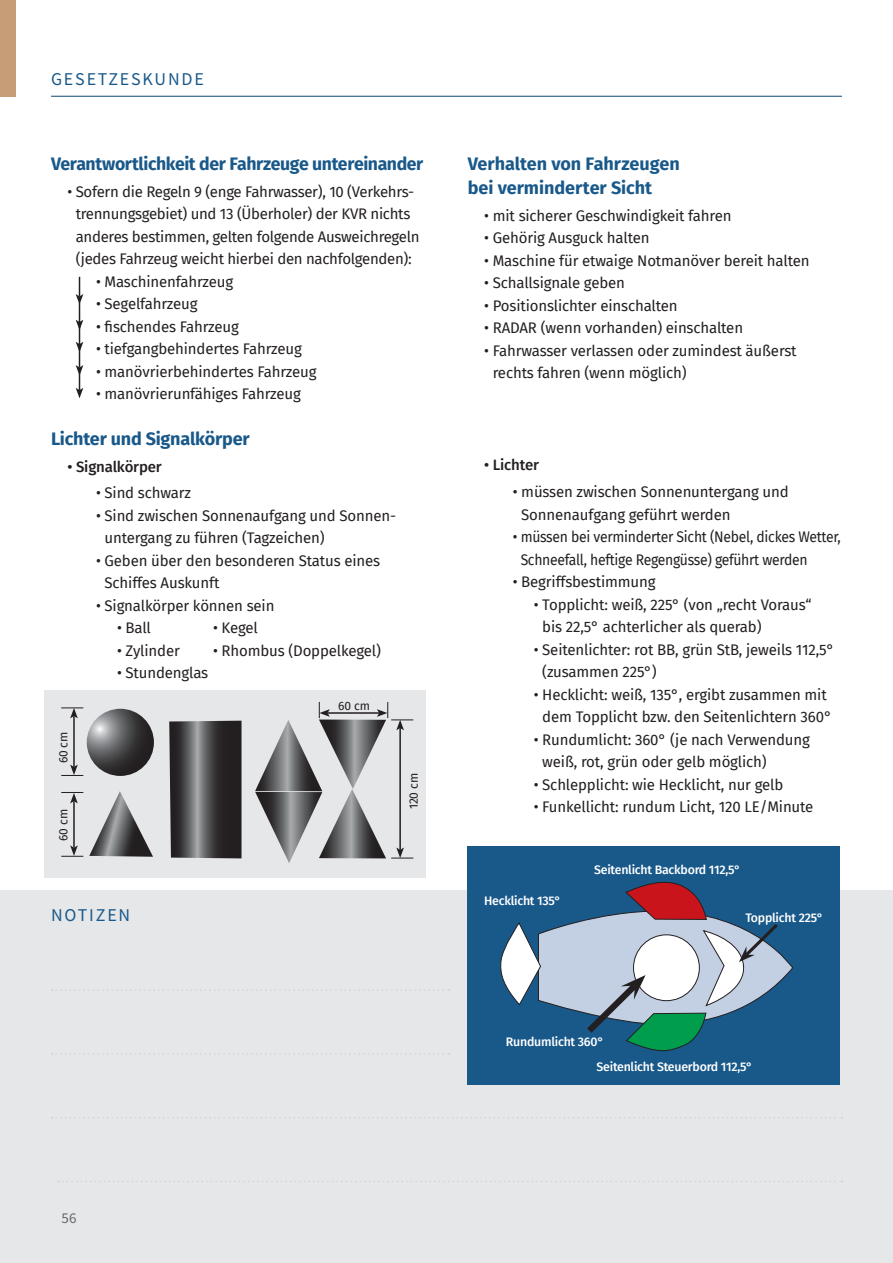
<style>
.page{position:relative;width:893px;height:1263px;background:#fff}
.page>*{position:absolute;margin:0;border:0;box-sizing:border-box;transform-origin:0 0}
.Utertitel_titel{font:700 18px/24px "Fira Sans";letter-spacing:-.015em;color:#19598a}
.t1{font:18px "Source Sans Pro";letter-spacing:.1em;color:#19598a}
.Grundtext{font:15px/22.5px "Fira Sans";letter-spacing:-.01em;color:#231f20}
.Grundtext-2{font:15px/22.5px "Fira Sans";letter-spacing:-.01em;color:#231f20;scale:.96 1}
._1_einzug{font:500 15px "Fira Sans";letter-spacing:-.01em;color:#231f20}
.t2{font:15px "Source Sans Pro";color:#69696c}
.Vorspann{font:500 12.3px "Fira Sans";letter-spacing:-.02em;color:#fff}
._1_einzug-2{font:12px "Fira Sans";letter-spacing:-.01em;color:#231f20}
</style>
<div class="page">
<div style="left:44px;top:690px;width:381px;height:188px;background:#e6e7e9"></div>
<div style="left:0;top:891px;width:893px;height:372px;background:#e6e7e9"></div>
<svg style="left:58px;top:1181px;width:784px;height:1px"></svg>
<svg style="left:52px;top:1117px;width:790px;height:1px"></svg>
<svg style="left:52px;top:1053px;width:398px;height:2px"></svg>
<svg style="left:52px;top:989px;width:398px;height:2px"></svg>
<hr style="left:51px;top:96px;width:791px;height:1px;background:#0c4772">
<div style="left:468px;top:846px;width:372px;height:239px;background:#19598a"></div>
<svg style="left:500px;top:881px;width:293px;height:171px"></svg>
<svg style="left:87px;top:709px;width:67px;height:67px"></svg>
<svg style="left:89px;top:791px;width:64px;height:66px"></svg>
<svg style="left:169px;top:721px;width:73px;height:137px"></svg>
<hr style="left:73px;top:716px;width:2px;height:51px;background:#231f20">
<svg style="left:61px;top:707px;width:22px;height:11px"></svg>
<svg style="left:61px;top:764px;width:22px;height:12px"></svg>
<svg style="left:76px;top:277px;width:7px;height:121px"></svg>
<hr style="left:73px;top:801px;width:2px;height:47px;background:#231f20">
<svg style="left:61px;top:792px;width:22px;height:11px"></svg>
<svg style="left:61px;top:845px;width:22px;height:12px"></svg>
<svg style="left:255px;top:702px;width:158px;height:161px"></svg>
<div style="left:0;top:0;width:16px;height:97px;background:#c79d78"></div>
<p class="t1" style="left:51px;top:68px;width:154px">GESETZESKUNDE</p>
<p class="Utertitel_titel" style="left:51px;top:150px;width:374px">Verantwortlichkeit der Fahrzeuge untereinander</p>
<p class="Grundtext" style="left:68px;top:180px;width:354px;text-align:center">• Sofern die Regeln 9 (enge Fahrwasser), 10 (Verkehrs&shy;trennungsgebiet) und 13 (Überholer) der KVR nichts anderes bestimmen, gelten folgende Ausweichregeln (jedes Fahrzeug weicht hierbei den nachfolgenden):</p>
<p class="Grundtext" style="left:96px;top:270px;width:139px">• Maschinenfahrzeug</p>
<p class="Grundtext" style="left:96px;top:292px;width:103px">• Segelfahrzeug</p>
<p class="Grundtext" style="left:96px;top:315px;width:144px">• fischendes Fahrzeug</p>
<p class="Grundtext" style="left:96px;top:337px;width:207px">• tiefgangbehindertes Fahrzeug</p>
<p class="Grundtext" style="left:96px;top:360px;width:222px">• manövrierbehindertes Fahrzeug</p>
<p class="Grundtext" style="left:96px;top:382px;width:206px">• manövrierunfähiges Fahrzeug</p>
<p class="Utertitel_titel" style="left:51px;top:425px;width:200px">Lichter und Signalkörper</p>
<p class="_1_einzug" style="left:68px;top:454px;width:96px">• Signalkörper</p>
<p class="Grundtext" style="left:96px;top:481px;width:96px">• Sind schwarz</p>
<p class="Grundtext" style="left:105px;top:504px;width:293px;text-indent:-9px">• Sind zwischen Sonnenaufgang und Sonnen&shy;untergang zu führen (Tagzeichen)</p>
<p class="Grundtext" style="left:105px;top:549px;width:277px;text-indent:-9px">• Geben über den besonderen Status eines<br>Schiffes Auskunft</p>
<p class="Grundtext" style="left:96px;top:594px;width:180px">• Signalkörper können sein</p>
<p class="Grundtext" style="left:117px;top:616px;width:36px">• Ball</p>
<p class="Grundtext" style="left:213px;top:616px;width:46px">• Kegel</p>
<p class="Grundtext" style="left:117px;top:639px;width:64px">• Zylinder</p>
<p class="Grundtext" style="left:213px;top:639px;width:170px">• Rhombus (Doppelkegel)</p>
<p class="Grundtext" style="left:117px;top:661px;width:93px">• Stundenglas</p>
<p class="_1_einzug-2" style="left:54px;top:763px;width:33px;rotate:-90deg">60 cm</p>
<p class="_1_einzug-2" style="left:54px;top:841px;width:33px;rotate:-90deg">60 cm</p>
<p class="t1" style="left:51px;top:904px;width:81px">NOTIZEN</p>
<p class="_1_einzug-2" style="left:338px;top:697px;width:33px">60 cm</p>
<p class="_1_einzug-2" style="left:404px;top:809px;width:38px;rotate:-90deg">120 cm</p>
<p class="Utertitel_titel" style="left:468px;top:150px;width:214px">Verhalten von Fahrzeugen bei verminderter Sicht</p>
<p class="Grundtext" style="left:484px;top:204px;width:249px">• mit sicherer Geschwindigkeit fahren</p>
<p class="Grundtext" style="left:484px;top:226px;width:167px">• Gehörig Ausguck halten</p>
<p class="Grundtext" style="left:484px;top:249px;width:327px">• Maschine für etwaige Notmanöver bereit halten</p>
<p class="Grundtext" style="left:484px;top:271px;width:142px">• Schallsignale geben</p>
<p class="Grundtext" style="left:484px;top:294px;width:195px">• Positionslichter einschalten</p>
<p class="Grundtext" style="left:484px;top:316px;width:260px">• RADAR (wenn vorhanden) einschalten</p>
<p class="Grundtext" style="left:493px;top:339px;width:305px;text-indent:-9px">• Fahrwasser verlassen oder zumindest äußerst rechts fahren (wenn möglich)</p>
<p class="_1_einzug" style="left:484px;top:453px;width:56px">• Lichter</p>
<p class="Grundtext" style="left:521px;top:480px;width:269px;text-indent:-9px">• müssen zwischen Sonnenuntergang und<br>Sonnenaufgang geführt werden</p>
<p class="Grundtext-2" style="left:521px;top:525px;width:335px;text-indent:-8px">• müssen bei verminderter Sicht (Nebel, dickes Wetter,<br>Schneefall, heftige Regengüsse) geführt werden</p>
<p class="Grundtext" style="left:513px;top:570px;width:144px">• Begriffsbestimmung</p>
<p class="Grundtext" style="left:542px;top:593px;width:271px;text-indent:-9px">• Topplicht: weiß, 225° (von „recht Voraus“ bis 22,5° achterlicher als querab)</p>
<p class="Grundtext" style="left:542px;top:638px;width:294px;text-indent:-9px">• Seitenlichter: rot BB, grün StB, jeweils 112,5° (zusammen 225°)</p>
<p class="Grundtext" style="left:534px;top:683px;width:300px;text-align:center">• Hecklicht: weiß, 135°, ergibt zusammen mit dem Topplicht bzw. den Seitenlichtern 360°</p>
<p class="Grundtext" style="left:542px;top:728px;width:269px;text-indent:-9px">• Rundumlicht: 360° (je nach Verwendung weiß, rot, grün oder gelb möglich)</p>
<p class="Grundtext" style="left:534px;top:773px;width:251px">• Schlepplicht: wie Hecklicht, nur gelb</p>
<p class="Grundtext" style="left:534px;top:795px;width:281px">• Funkellicht: rundum Licht, 120 LE/Minute</p>
<p class="Vorspann" style="left:484px;top:891px;width:78px">Hecklicht 135°</p>
<p class="Vorspann" style="left:594px;top:860px;width:148px">Seitenlicht Backbord 112,5°</p>
<p class="Vorspann" style="left:745px;top:908px;width:79px">Topplicht 225°</p>
<p class="Vorspann" style="left:506px;top:1032px;width:99px">Rundumlicht 360°</p>
<p class="Vorspann" style="left:596px;top:1057px;width:158px">Seitenlicht Steuerbord 112,5°</p>
<p class="t2" style="left:62px;top:1208px;width:16px">56</p>
</div>
